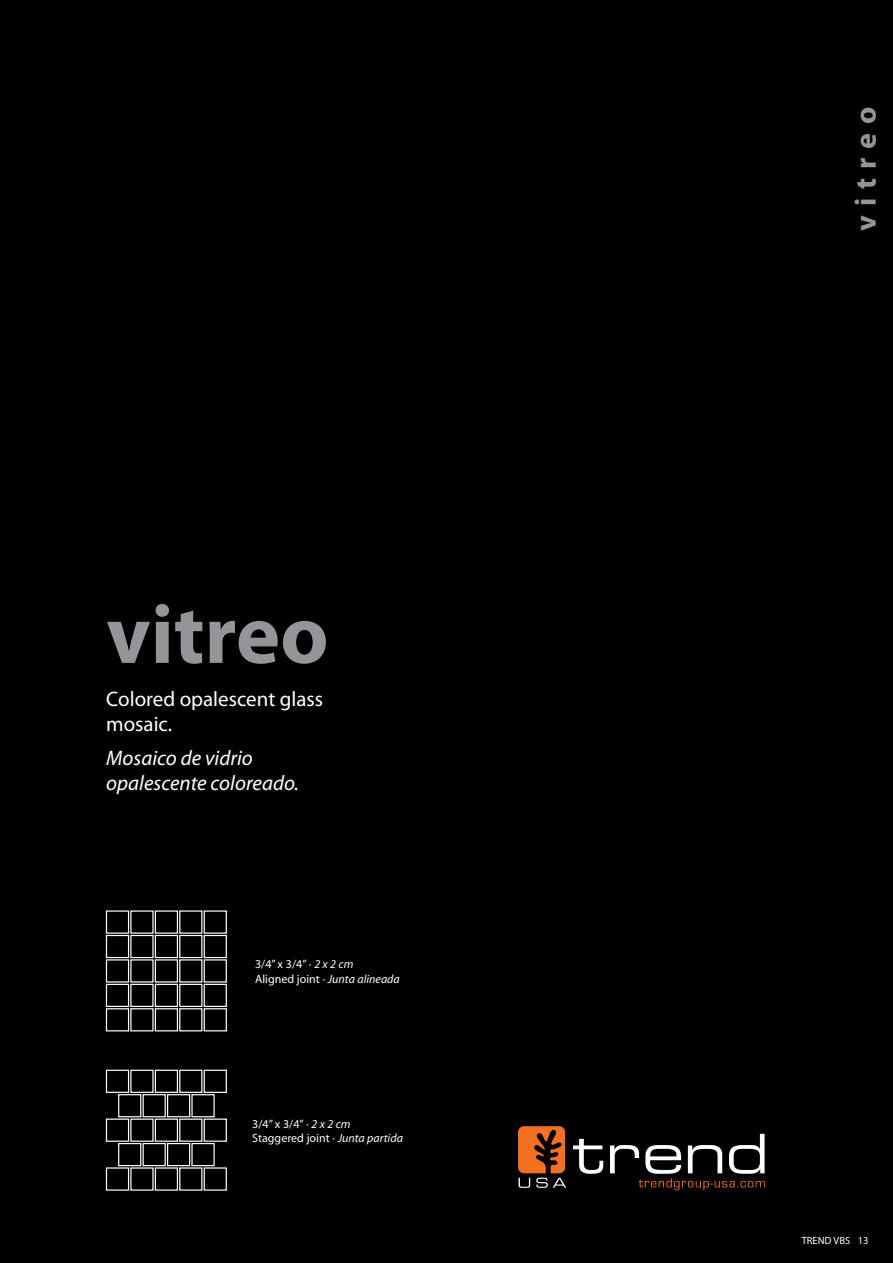
<style>
.page{position:relative;width:893px;height:1263px;background:#000}
.page>*{position:absolute;margin:0;border:0;box-sizing:border-box;transform-origin:0 0}
.t1{font:700 84px "Myriad Pro";color:#939598}
.t2{font:700 30px "Myriad Pro";letter-spacing:.3em;color:#939598}
.t3{font:italic 21px/25.2px "Myriad Pro";color:#fff}
.t4{font:21px/25.2px "Myriad Pro";color:#fff}
.t5{font:12px/14.2px "Myriad Pro";color:#fff}
.t6{font:10.5px "Myriad Pro";color:#fff}
.s1{font-style:italic}
</style>
<div class="page">
<svg style="left:573px;top:1139px;width:30px;height:35px"></svg>
<svg style="left:518px;top:1126px;width:48px;height:62px"></svg>
<svg style="left:610px;top:1134px;width:155px;height:56px"></svg>
<svg style="left:105px;top:910px;width:122px;height:281px"></svg>
<h1 class="t1" style="left:106px;top:603px;width:224px">vitreo</h1>
<h3 class="t4" style="left:106px;top:688px;width:218px">Colored opalescent glass mosaic.</h3>
<h3 class="t3" style="left:106px;top:747px;width:194px">Mosaico de vidrio opalescente coloreado.</h3>
<p class="t5" style="left:255px;top:958px;width:146px">3/4” x 3/4” <span class="s1">· 2 x 2 cm<br></span>Aligned joint · <span class="s1">Junta alineada</span></p>
<p class="t5" style="left:252px;top:1117px;width:152px">3/4” x 3/4” <span class="s1">· 2 x 2 cm<br></span>Staggered joint · <span class="s1">Junta partida</span></p>
<h2 class="t2" style="left:854px;top:231px;width:126px;rotate:-90deg">vitreo</h2>
<p class="t6" style="left:802px;top:1237px;width:68px">TREND VBS 13</p>
</div>
